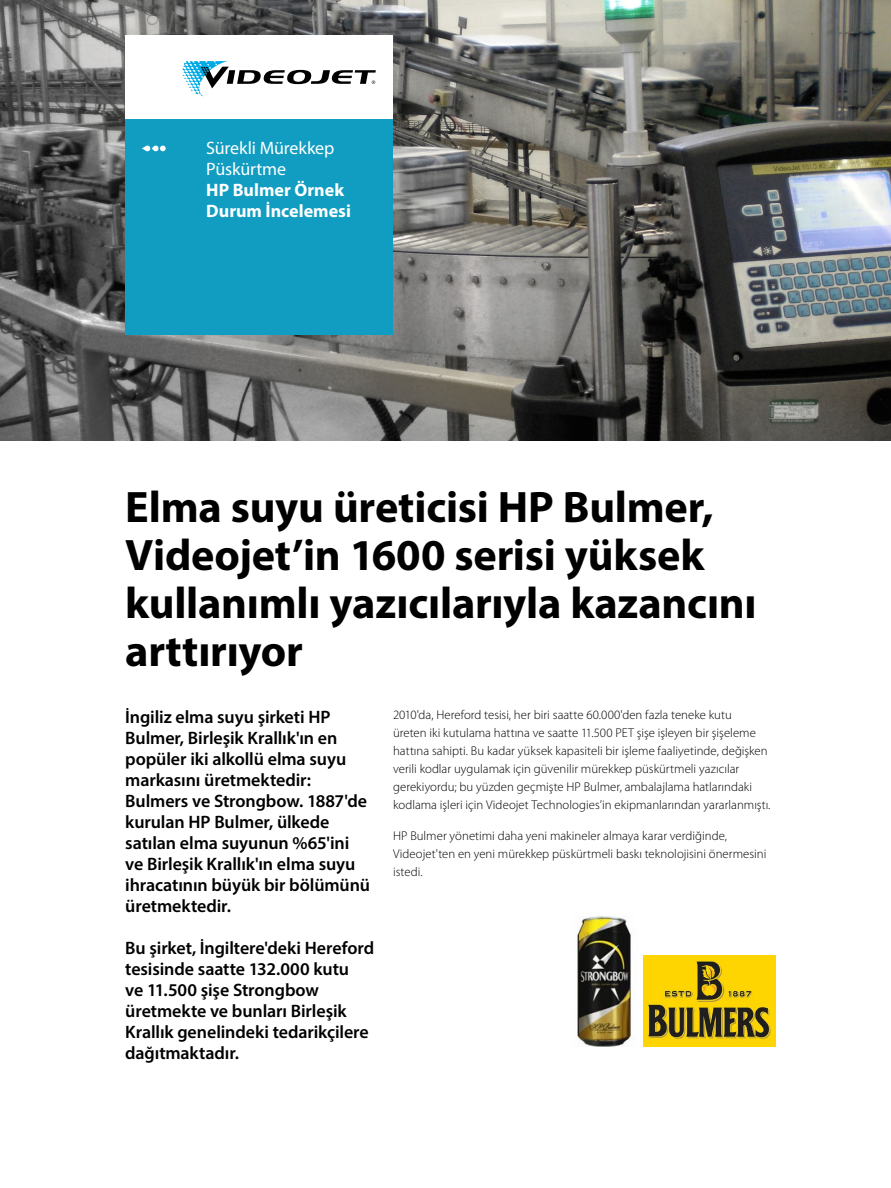
<style>
.page{position:relative;width:891px;height:1188px;background:#fff}
.page>*{position:absolute;margin:0;border:0;box-sizing:border-box;transform-origin:0 0}
.t1{font:700 44.25px/48px "Myriad Pro";letter-spacing:-.005em;color:#000}
.t2{font:600 18px/21px "Myriad Pro";letter-spacing:-.005em;color:#000}
.t3{font:700 18px/21px "Myriad Pro";color:#fff}
.t4{font:18px/21px "Myriad Pro";letter-spacing:-.01em;color:#fff}
.t5{font:300 12.75px/18px "Myriad Pro";color:#000}
</style>
<div class="page">
<img style="left:0;top:0;width:891px;height:441px">
<div style="left:125px;top:36px;width:268px;height:83px;background:#fff"></div>
<div style="left:125px;top:119px;width:268px;height:216px;background:#109dc1"></div>
<svg style="left:183px;top:61px;width:193px;height:35px"></svg>
<svg style="left:143px;top:146px;width:23px;height:5px"></svg>
<img style="left:577px;top:916px;width:67px;height:130px">
<img style="left:644px;top:955px;width:132px;height:91px">
<h2 class="t4" style="left:206px;top:137px;width:129px">Sürekli Mürekkep<br>Püskürtme</h2>
<h2 class="t3" style="left:206px;top:179px;width:146px">HP Bulmer Örnek<br>Durum İncelemesi</h2>
<h1 class="t1" style="left:125px;top:482px;width:633px">Elma suyu üreticisi HP Bulmer,<br>Videojet’in 1600 serisi yüksek kullanımlı yazıcılarıyla kazancını arttırıyor</h1>
<p class="t5" style="left:393px;top:706px;width:379px">2010'da, Hereford tesisi, her biri saatte 60.000'den fazla teneke kutu<br>üreten iki kutulama hattına ve saatte 11.500 PET şişe işleyen bir şişeleme hattına sahipti. Bu kadar yüksek kapasiteli bir işleme faaliyetinde, değişken verili kodlar uygulamak için güvenilir mürekkep püskürtmeli yazıcılar gerekiyordu; bu yüzden geçmişte HP Bulmer, ambalajlama hatlarındaki kodlama işleri için Videojet Technologies’in ekipmanlarından yararlanmıştı.</p>
<p class="t5" style="left:393px;top:827px;width:375px">HP Bulmer yönetimi daha yeni makineler almaya karar verdiğinde,<br>Videojet'ten en yeni mürekkep püskürtmeli baskı teknolojisini önermesini istedi.</p>
<p class="t2" style="left:125px;top:706px;width:246px">İngiliz elma suyu şirketi HP<br>Bulmer, Birleşik Krallık'ın en popüler iki alkollü elma suyu markasını üretmektedir:<br>Bulmers ve Strongbow. 1887'de kurulan HP Bulmer, ülkede satılan elma suyunun %65'ini ve Birleşik Krallık'ın elma suyu ihracatının büyük bir bölümünü üretmektedir.</p>
<h2 class="t2" style="left:125px;top:937px;width:250px">Bu şirket, İngiltere'deki Hereford tesisinde saatte 132.000 kutu<br>ve 11.500 şişe Strongbow üretmekte ve bunları Birleşik<br>Krallık genelindeki tedarikçilere dağıtmaktadır.</h2>
</div>
